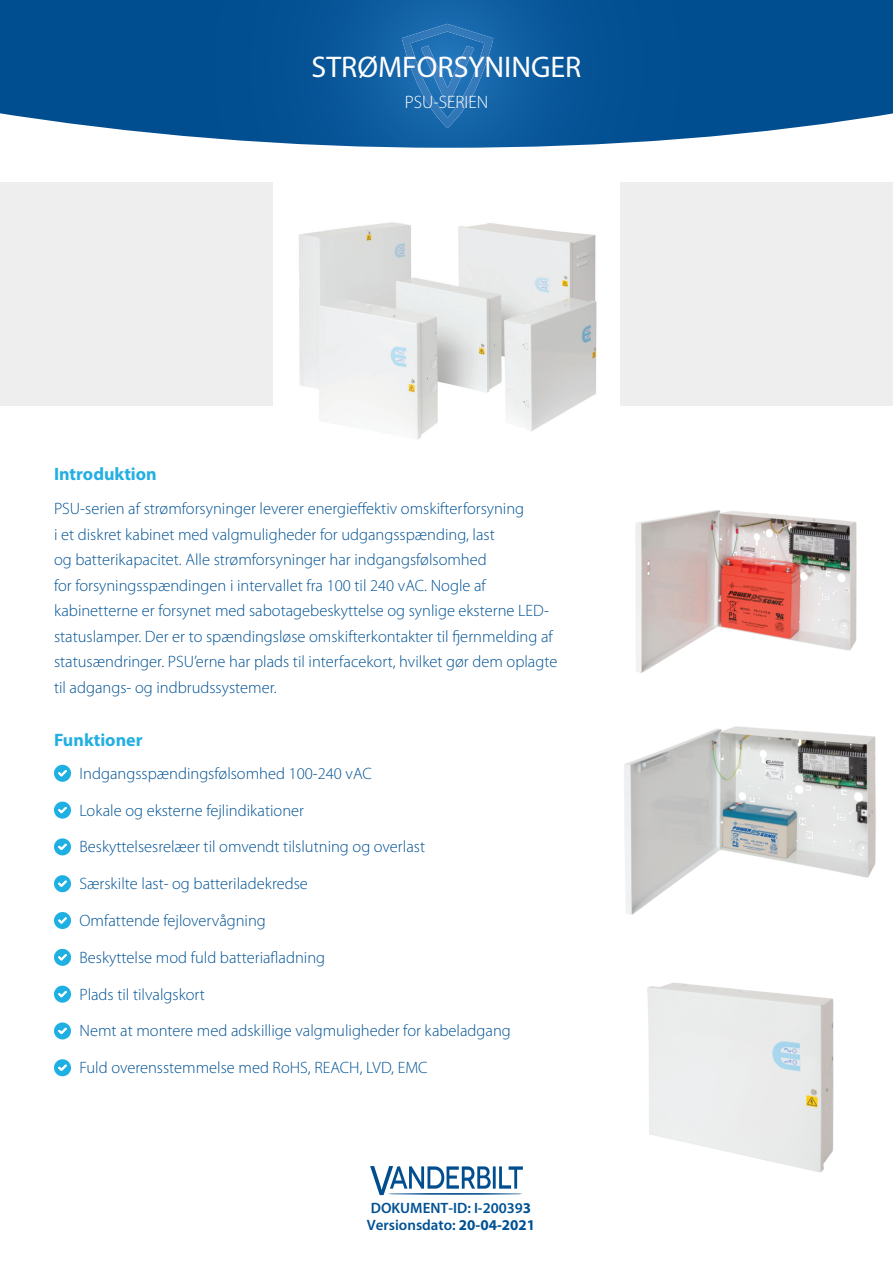
<style>
.page{position:relative;width:893px;height:1263px;background:#fff}
.page>*{position:absolute;margin:0;border:0;box-sizing:border-box;transform-origin:0 0}
.t1{font:30px "Myriad Pro";color:#fff}
.Main-header-text{font:700 18px "Myriad Pro";color:#24afe2}
.t2{font:300 18px "Myriad Pro";color:#fff}
.body{font:300 16.5px/25.5px "Myriad Pro";color:#005294}
.subheading-navy-blue{font:300 16.5px "Myriad Pro";color:#005294}
.t3{font:600 15px/16.8px "Myriad Pro";color:#005294}
.s1{font-weight:700}
</style>
<div class="page">
<svg style="left:0;top:0;width:893px;height:148px;background:#18609c"></svg>
<svg style="left:402px;top:24px;width:91px;height:104px;background:#2571b3"></svg>
<svg style="left:370px;top:1166px;width:153px;height:29px"></svg>
<hr style="left:388px;top:1193px;width:135px;height:2px;background:#004d8f;border-radius:50%">
<div style="left:0;top:183px;width:893px;height:223px;background:#edeeed"></div>
<img style="left:635px;top:510px;width:222px;height:163px">
<img style="left:624px;top:726px;width:252px;height:189px">
<img style="left:647px;top:982px;width:187px;height:191px">
<img style="left:274px;top:183px;width:345px;height:257px">
<svg style="left:54px;top:765px;width:17px;height:17px"></svg>
<svg style="left:54px;top:801px;width:17px;height:17px"></svg>
<svg style="left:54px;top:838px;width:17px;height:17px"></svg>
<svg style="left:54px;top:875px;width:17px;height:17px"></svg>
<svg style="left:54px;top:912px;width:17px;height:17px"></svg>
<svg style="left:54px;top:949px;width:17px;height:17px"></svg>
<svg style="left:54px;top:986px;width:17px;height:17px"></svg>
<svg style="left:54px;top:1022px;width:17px;height:17px"></svg>
<svg style="left:54px;top:1059px;width:17px;height:17px"></svg>
<h1 class="t1" style="left:312px;top:48px;width:271px">STRØMFORSYNINGER</h1>
<p class="t2" style="left:405px;top:92px;width:85px">PSU-SERIEN</p>
<p class="Main-header-text" style="left:54px;top:462px;width:104px">Introduktion</p>
<p class="body" style="left:54px;top:496px;width:505px">PSU-serien af strømforsyninger leverer energieffektiv omskifterforsyning<br>i et diskret kabinet med valgmuligheder for udgangsspænding, last<br>og batterikapacitet. Alle strømforsyninger har indgangsfølsomhed<br>for forsyningsspændingen i intervallet fra 100 til 240 vAC. Nogle af kabinetterne er forsynet med sabotagebeskyttelse og synlige eksterne LED&shy;statuslamper. Der er to spændingsløse omskifterkontakter til fjernmelding af statusændringer. PSU’erne har plads til interfacekort, hvilket gør dem oplagte til adgangs- og indbrudssystemer.</p>
<p class="Main-header-text" style="left:54px;top:728px;width:90px">Funktioner</p>
<p class="subheading-navy-blue" style="left:80px;top:764px;width:294px">Indgangsspændingsfølsomhed 100-240 vAC</p>
<p class="subheading-navy-blue" style="left:80px;top:801px;width:226px">Lokale og eksterne fejlindikationer</p>
<p class="subheading-navy-blue" style="left:80px;top:838px;width:347px">Beskyttelsesrelæer til omvendt tilslutning og overlast</p>
<p class="subheading-navy-blue" style="left:80px;top:875px;width:230px">Særskilte last- og batteriladekredse</p>
<p class="subheading-navy-blue" style="left:80px;top:911px;width:188px">Omfattende fejlovervågning</p>
<p class="subheading-navy-blue" style="left:80px;top:948px;width:247px">Beskyttelse mod fuld batteriafladning</p>
<p class="subheading-navy-blue" style="left:80px;top:985px;width:127px">Plads til tilvalgskort</p>
<p class="subheading-navy-blue" style="left:80px;top:1022px;width:433px">Nemt at montere med adskillige valgmuligheder for kabeladgang</p>
<p class="subheading-navy-blue" style="left:80px;top:1059px;width:350px">Fuld overensstemmelse med RoHS, REACH, LVD, EMC</p>
<p class="t3" style="left:367px;top:1199px;width:170px">DOKUMENT-ID: I-20039<span class="s1">3<br></span>Versionsdato: <span class="s1">20-04-2021</span></p>
</div>
